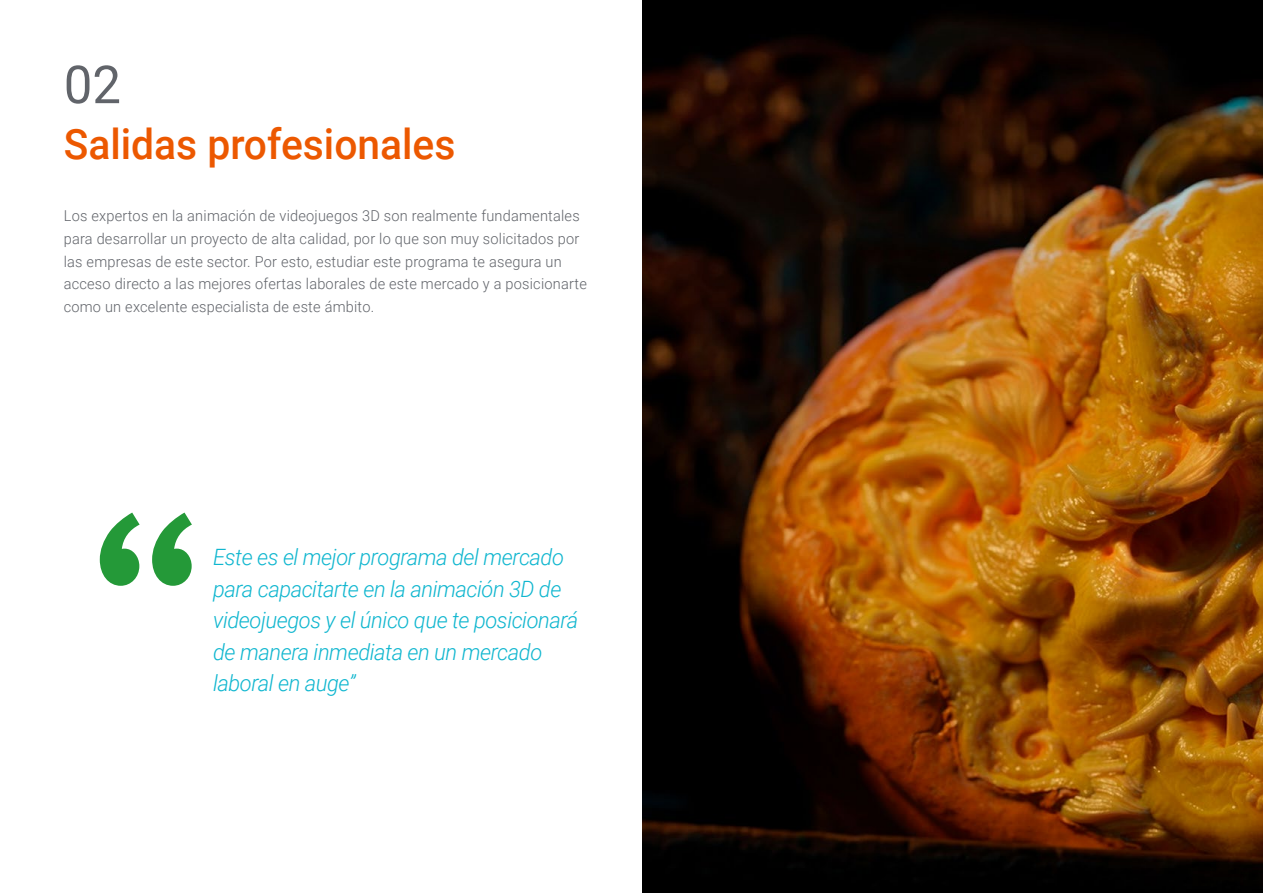
<style>
.page{position:relative;width:1263px;height:893px;background:#fff}
.page>*{position:absolute;margin:0;border:0;box-sizing:border-box;transform-origin:0 0}
.t1{font:52.5px "Roboto";color:#61646a}
.t2{font:500 42px "Roboto";color:#ec5800}
.t3{font:italic 300 22.5px/31.5px "Roboto";letter-spacing:-.02em;color:#0fb6cf}
.t4{font:300 15px/22.5px "Roboto";letter-spacing:.015em;color:#61646a}
</style>
<div class="page">
<img style="left:642px;top:0;width:621px;height:893px">
<svg style="left:100px;top:513px;width:92px;height:73px"></svg>
<h1 class="t1" style="left:64px;top:48px;width:59px">02</h1>
<h2 class="t2" style="left:64px;top:115px;width:393px">Salidas profesionales</h2>
<p class="t4" style="left:64px;top:204px;width:525px">Los expertos en la animación de videojuegos 3D son realmente fundamentales para desarrollar un proyecto de alta calidad, por lo que son muy solicitados por las empresas de este sector. Por esto, estudiar este programa te asegura un acceso directo a las mejores ofertas laborales de este mercado y a posicionarte como un excelente especialista de este ámbito.</p>
<h3 class="t3" style="left:213px;top:540px;width:367px">Este es el mejor programa del mercado para capacitarte en la animación 3D de videojuegos y el único que te posicionará de manera inmediata en un mercado laboral en auge”</h3>
</div>
